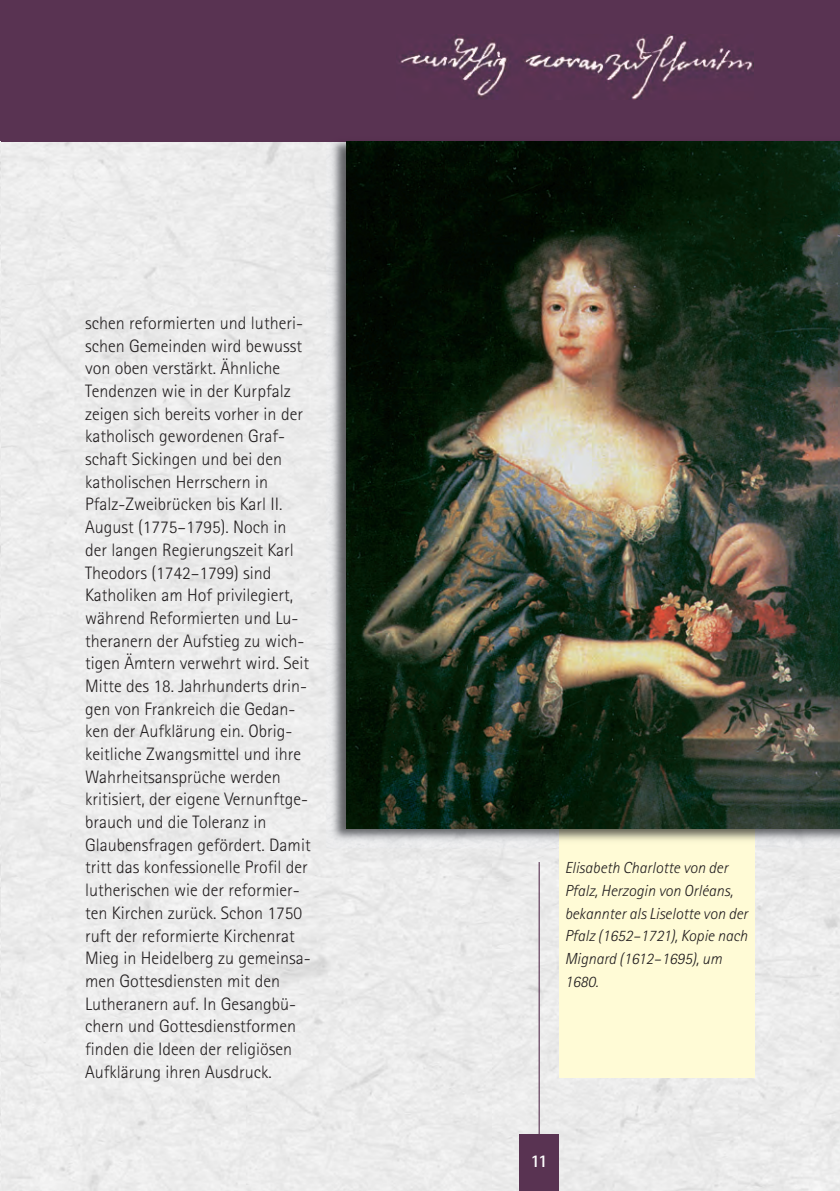
<style>
.page{position:relative;width:840px;height:1191px;background:#fff}
.page>*{position:absolute;margin:0;border:0;box-sizing:border-box;transform-origin:0 0}
.t1{font:300 18px/22.6px "Rotis Sans Serif";color:#231f20}
.t2{font:700 18px "Rotis Sans Serif";color:#fff}
.t3{font:italic 300 16px/22.6px "Rotis Sans Serif";color:#231f20}
</style>
<div class="page">
<div style="left:0;top:142px;width:839px;height:1049px;background:#ececec"></div>
<div style="left:0;top:0;width:839px;height:142px;background:#593352"></div>
<img style="left:399px;top:34px;width:354px;height:66px">
<div style="left:558px;top:316px;width:196px;height:761px;background:#fffbd6"></div>
<div style="left:519px;top:1134px;width:39px;height:57px;background:#593352"></div>
<hr style="left:538px;top:862px;width:1px;height:272px;background:#593352">
<hr style="left:0;top:142px;width:1px;height:1049px;background:#fff">
<img style="left:326px;top:141px;width:513px;height:707px">
<img style="left:558px;top:828px;width:196px;height:20px">
<img style="left:346px;top:142px;width:493px;height:686px">
<p class="t1" style="left:85px;top:313px;width:227px">schen reformierten und lutheri&shy;schen Gemeinden wird bewusst von oben verstärkt. Ähnliche<br>Tendenzen wie in der Kurpfalz zeigen sich bereits vorher in der katholisch gewordenen Graf&shy;schaft Sickingen und bei den katholischen Herrschern in<br>Pfalz-Zweibrücken bis Karl II.<br>August (1775–1795). Noch in der langen Regierungszeit Karl<br>Theodors (1742–1799) sind<br>Katholiken am Hof privilegiert, während Reformierten und Lu&shy;theranern der Aufstieg zu wich&shy;tigen Ämtern verwehrt wird. Seit<br>Mitte des 18. Jahrhunderts drin&shy;gen von Frankreich die Gedan&shy;ken der Aufklärung ein. Obrig&shy;keitliche Zwangsmittel und ihre<br>Wahrheitsansprüche werden kritisiert, der eigene Vernunftge&shy;brauch und die Toleranz in<br>Glaubens fragen gefördert. Damit tritt das konfessionelle Profil der lutherischen wie der reformier&shy;ten Kirchen zurück. Schon 1750 ruft der reformierte Kirchenrat<br>Mieg in Heidelberg zu gemeinsa&shy;men Gottesdiensten mit den<br>Lutheranern auf. In Gesangbü&shy;chern und Gottesdienstformen finden die Ideen der religiösen<br>Aufklärung ihren Ausdruck.</p>
<p class="t3" style="left:564px;top:858px;width:185px">Elisabeth Charlotte von der<br>Pfalz, Herzogin von Orléans, bekannter als Liselotte von der<br>Pfalz (1652–1721), Kopie nach<br>Mignard (1612–1695), um<br>1680.</p>
<p class="t2" style="left:530px;top:1154px;width:19px">11</p>
</div>
